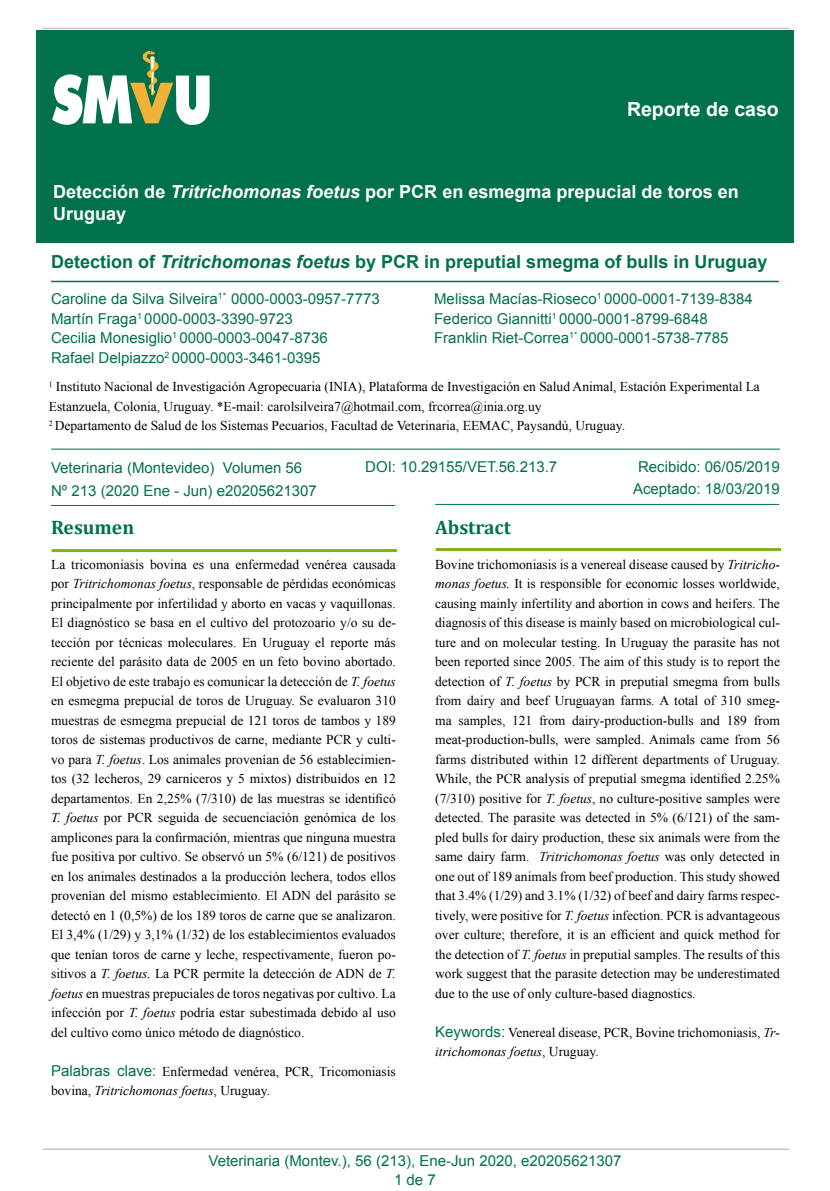
<style>
.page{position:relative;width:830px;height:1191px;background:#fff}
.page>*{position:absolute;margin:0;border:0;box-sizing:border-box;transform-origin:0 0}
.t1{font:700 19.5px "Cambria";color:#00714c}
.t2{font:700 19.5px "Arial";color:#fff}
.t3{font:700 18px/22.5px "Arial";color:#fff}
.t4{font:700 18px "Arial";color:#00714c}
.t5{font:15px/19.5px "Arial";color:#00714c}
.t6{font:13.5px/19.5px "Times New Roman";color:#000}
.s1{font-style:italic}
.s2{font-family:"Arial";font-size:15px;color:#00714c}
</style>
<div class="page">
<hr style="left:43px;top:28px;width:746px;height:1px;background:#c3c5ca">
<hr style="left:43px;top:1148px;width:746px;height:2px;background:#c3c5ca">
<div style="left:36px;top:30px;width:757px;height:212px;background:#00714c"></div>
<svg style="left:52px;top:51px;width:158px;height:74px"></svg>
<hr style="left:51px;top:281px;width:727px;height:1px;background:#00714c">
<hr style="left:51px;top:449px;width:728px;height:1px;background:#00714c">
<hr style="left:51px;top:549px;width:345px;height:3px;background:#7eb21f">
<hr style="left:51px;top:505px;width:344px;height:1px;background:#00714c">
<hr style="left:435px;top:548px;width:345px;height:3px;background:#7eb21f">
<hr style="left:435px;top:504px;width:344px;height:1px;background:#00714c">
<h1 class="t2" style="left:626px;top:96px;width:153px">Reporte de caso</h1>
<h2 class="t3" style="left:53px;top:181px;width:686px">Detección de <span class="s1">Tritrichomonas foetus</span> por PCR en esmegma prepucial de toros en<br>Uruguay</h2>
<h2 class="t4" style="left:51px;top:250px;width:717px">Detection of <span class="s1">Tritrichomonas foetus</span> by PCR in preputial smegma of bulls in Uruguay</h2>
<p class="t5" style="left:51px;top:289px;width:330px">Caroline da Silva Silveira<sup>1*</sup> 0000-0003-0957-7773<br>Martín Fraga<sup>1</sup> 0000-0003-3390-9723<br>Cecilia Monesiglio<sup>1</sup> 0000-0003-0047-8736<br>Rafael Delpiazzo<sup>2</sup> 0000-0003-3461-0395</p>
<p class="t5" style="left:434px;top:289px;width:320px">Melissa Macías-Rioseco<sup>1</sup> 0000-0001-7139-8384<br>Federico Giannitti<sup>1</sup> 0000-0001-8799-6848<br>Franklin Riet-Correa<sup>1*</sup> 0000-0001-5738-7785</p>
<p class="t6" style="left:49px;top:376px;width:712px"><sup>1</sup> Instituto Nacional de Investigación Agropecuaria (INIA), Plataforma de Investigación en Salud Animal, Estación Experimental La<br>Estanzuela, Colonia, Uruguay. *E-mail: carolsilveira7@hotmail.com, frcorrea@inia.org.uy<br><sup>2</sup> Departamento de Salud de los Sistemas Pecuarios, Facultad de Veterinaria, EEMAC, Paysandú, Uruguay.</p>
<p class="t5" style="left:51px;top:457px;width:267px;line-height:22.5px">Veterinaria (Montevideo) Volumen 56<br>Nº 213 (2020 Ene - Jun) e20205621307</p>
<p class="t5" style="left:365px;top:457px;width:193px">DOI: 10.29155/VET.56.213.7</p>
<p class="t5" style="left:632px;top:455px;width:148px;line-height:22.5px;text-align:center">Recibido: 06/05/2019<br>Aceptado: 18/03/2019</p>
<h1 class="t1" style="left:51px;top:513px;width:84px">Resumen</h1>
<p class="t6" style="left:51px;top:554px;width:346px;text-align:justify">La tricomoniasis bovina es una enfermedad venérea causada por <span class="s1">Tritrichomonas foetus</span>, responsable de pérdidas económicas principalmente por infertilidad y aborto en vacas y vaquillonas.<br>El diagnóstico se basa en el cultivo del protozoario y/o su de&shy;tección por técnicas moleculares. En Uruguay el reporte más reciente del parásito data de 2005 en un feto bovino abortado.<br>El objetivo de este trabajo es comunicar la detección de <span class="s1">T. foetus </span>en esmegma prepucial de toros de Uruguay. Se evaluaron 310 muestras de esmegma prepucial de 121 toros de tambos y 189 toros de sistemas productivos de carne, mediante PCR y culti&shy;vo para <span class="s1">T. foetus</span>. Los animales provenían de 56 establecimien&shy;tos (32 lecheros, 29 carniceros y 5 mixtos) distribuidos en 12 departamentos. En 2,25% (7/310) de las muestras se identificó <span class="s1">T. foetus</span> por PCR seguida de secuenciación genómica de los amplicones para la confirmación, mientras que ninguna muestra fue positiva por cultivo. Se observó un 5% (6/121) de positivos en los animales destinados a la producción lechera, todos ellos provenían del mismo establecimiento. El ADN del parásito se detectó en 1 (0,5%) de los 189 toros de carne que se analizaron.<br>El 3,4% (1/29) y 3,1% (1/32) de los establecimientos evaluados que tenían toros de carne y leche, respectivamente, fueron po&shy;sitivos a <span class="s1">T. foetus.</span> La PCR permite la detección de ADN de <span class="s1">T. foetus</span> en muestras prepuciales de toros negativas por cultivo. La infección por <span class="s1">T. foetus</span> podría estar subestimada debido al uso del cultivo como único método de diagnóstico.</p>
<p class="t6" style="left:51px;top:1061px;width:346px"><span class="s2">Palabras clave:</span> Enfermedad venérea, PCR, Tricomoniasis bovina, <span class="s1">Tritrichomonas foetus</span>, Uruguay.</p>
<h1 class="t1" style="left:435px;top:513px;width:77px">Abstract</h1>
<p class="t6" style="left:435px;top:554px;width:346px;text-align:justify">Bovine trichomoniasis is a venereal disease caused by <span class="s1">Tritricho&shy;monas foetus.</span> It is responsible for economic losses worldwide, causing mainly infertility and abortion in cows and heifers. The diagnosis of this disease is mainly based on microbiological cul&shy;ture and on molecular testing. In Uruguay the parasite has not been reported since 2005. The aim of this study is to report the detection of <span class="s1">T. foetus</span> by PCR in preputial smegma from bulls from dairy and beef Uruguayan farms. A total of 310 smeg&shy;ma samples, 121 from dairy-production-bulls and 189 from meat-production-bulls, were sampled. Animals came from 56 farms distributed within 12 different departments of Uruguay.<br>While, the PCR analysis of preputial smegma identified 2.25% (7/310) positive for <span class="s1">T. foetus</span>, no culture-positive samples were detected. The parasite was detected in 5% (6/121) of the sam&shy;pled bulls for dairy production, these six animals were from the same dairy farm. <span class="s1">Tritrichomonas foetus</span> was only detected in one out of 189 animals from beef production. This study showed that 3.4% (1/29) and 3.1% (1/32) of beef and dairy farms respec&shy;tively, were positive for <span class="s1">T. foetus</span> infection. PCR is advantageous over culture; therefore, it is an efficient and quick method for the detection of <span class="s1">T. foetus</span> in preputial samples. The results of this work suggest that the parasite detection may be underestimated due to the use of only culture-based diagnostics.</p>
<p class="t6" style="left:435px;top:1022px;width:346px"><span class="s2">Keywords:</span> Venereal disease, PCR, Bovine trichomoniasis, <span class="s1">Tr&shy;itrichomonas foetus</span>, Uruguay.</p>
<p class="t5" style="left:208px;top:1150px;width:414px;text-align:center">Veterinaria (Montev.), 56 (213), Ene-Jun 2020, e20205621307<br>1 de 7</p>
</div>
